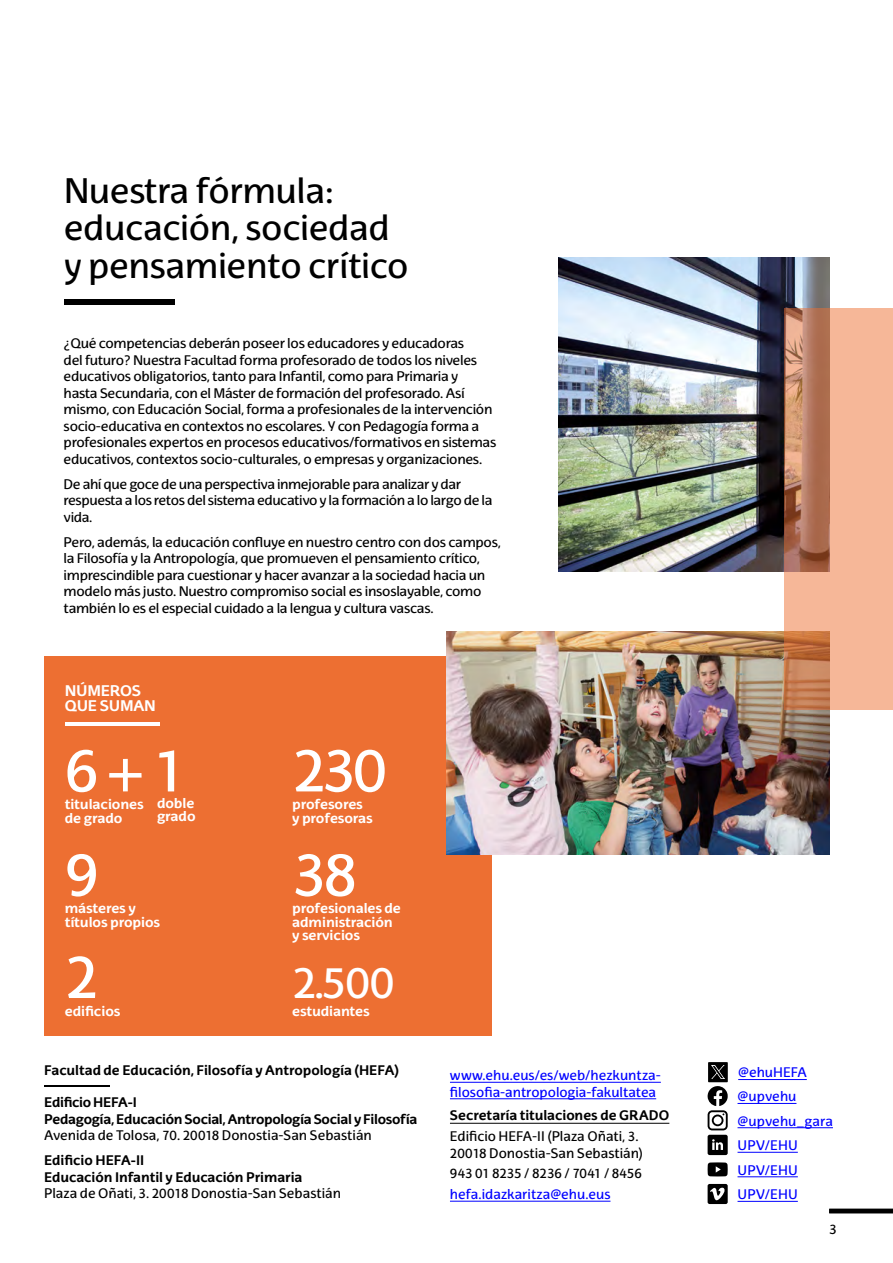
<style>
.page{position:relative;width:893px;height:1263px;background:#fff}
.page>*{position:absolute;margin:0;border:0;box-sizing:border-box;transform-origin:0 0}
.texto_us{font:60px "EHU Sans";color:#fff}
.texto_us-2{font:43.5px "EHU Sans";color:#fff}
.texto_us-3{font:34.5px/37.5px "EHU Sans";letter-spacing:-.01em;color:#000}
.texto_us-4{font:700 15px/15px "EHU Sans";letter-spacing:-.02em;color:#fff}
.texto_us-5{font:13.5px/16.5px "EHU Sans";letter-spacing:-.02em;color:#000}
.Párrafo_ESP_us{font:700 13.5px/16.5px "EHU Sans";letter-spacing:-.01em;color:#000}
.Párrafo_ESP_us-2{font:13.5px/16.5px "EHU Sans";color:#000}
.Párrafo_ESP_us-3{font:13.5px/16.5px "EHU Sans";color:#00f}
.texto_us-6{font:700 13.5px/13.5px "EHU Sans";letter-spacing:-.01em;color:#fff}
.s1{font-weight:400}
.s2{font-weight:700}
</style>
<div class="page">
<img style="left:559px;top:258px;width:270px;height:313px">
<hr style="left:829px;top:1209px;width:64px;height:4px;background:#000">
<div style="left:44px;top:656px;width:448px;height:380px;background:#ed6f32"></div>
<div style="left:65px;top:299px;width:110px;height:5px;background:#000"></div>
<img style="left:446px;top:631px;width:383px;height:224px">
<hr style="left:65px;top:722px;width:94px;height:4px;background:#fff">
<hr style="left:44px;top:1085px;width:66px;height:1px;background:#000">
<svg style="left:784px;top:308px;width:109px;height:402px;background:#e0a081"></svg>
<div style="left:708px;top:1062px;width:20px;height:20px;background:#000"></div>
<svg style="left:712px;top:1066px;width:12px;height:12px"></svg>
<svg style="left:707px;top:1086px;width:21px;height:69px"></svg>
<svg style="left:708px;top:1162px;width:20px;height:14px"></svg>
<div style="left:708px;top:1184px;width:20px;height:20px;background:#000;border-radius:2px"></div>
<svg style="left:710px;top:1188px;width:15px;height:12px"></svg>
<hr style="left:450px;top:1082px;width:211px;height:1px;background:#00f">
<hr style="left:450px;top:1098px;width:206px;height:1px;background:#00f">
<hr style="left:450px;top:1123px;width:219px;height:1px;background:#000">
<hr style="left:450px;top:1201px;width:160px;height:1px;background:#00f">
<hr style="left:738px;top:1079px;width:69px;height:1px;background:#00f">
<hr style="left:737px;top:1103px;width:59px;height:1px;background:#00f">
<hr style="left:737px;top:1152px;width:61px;height:1px;background:#00f">
<hr style="left:737px;top:1176px;width:61px;height:1px;background:#00f">
<hr style="left:737px;top:1201px;width:61px;height:1px;background:#00f">
<hr style="left:737px;top:1127px;width:96px;height:1px;background:#00f">
<p class="texto_us-3" style="left:64px;top:171px;width:346px">Nuestra fórmula: educación, sociedad y pensamiento crítico</p>
<p class="texto_us-5" style="left:64px;top:335px;width:434px">¿Qué competencias deberán poseer los educadores y educadoras<br>del futuro? Nuestra Facultad forma profesorado de todos los niveles educativos obligatorios, tanto para Infantil, como para Primaria y<br>hasta Secundaria, con el Máster de formación del profesorado. Así mismo, con Educación Social, forma a profesionales de la intervención socio-educativa en contextos no escolares. Y con Pedagogía forma a profesionales expertos en procesos educativos/formativos en sistemas educativos, contextos socio-culturales, o empresas y organizaciones.</p>
<p class="texto_us-5" style="left:64px;top:476px;width:430px">De ahí que goce de una perspectiva inmejorable para analizar y dar respuesta a los retos del sistema educativo y la formación a lo largo de la vida.</p>
<p class="texto_us-5" style="left:64px;top:534px;width:439px">Pero, además, la educación confluye en nuestro centro con dos campos, la Filosofía y la Antropología, que promueven el pensamiento crítico, imprescindible para cuestionar y hacer avanzar a la sociedad hacia un modelo más justo. Nuestro compromiso social es insoslayable, como también lo es el especial cuidado a la lengua y cultura vascas.</p>
<p class="texto_us-4" style="left:65px;top:682px;width:93px">NÚMEROS<br>QUE SUMAN</p>
<p class="texto_us" style="left:65px;top:734px;width:123px">6 + 1</p>
<p class="texto_us-6" style="left:65px;top:797px;width:81px">titulaciones de grado</p>
<p class="texto_us" style="left:65px;top:838px;width:35px">9</p>
<p class="texto_us-6" style="left:65px;top:901px;width:97px">másteres y títulos propios</p>
<p class="texto_us" style="left:65px;top:940px;width:35px">2</p>
<p class="texto_us-6" style="left:65px;top:1004px;width:57px">edificios</p>
<p class="texto_us-6" style="left:157px;top:796px;width:40px">doble grado</p>
<p class="texto_us" style="left:292px;top:734px;width:96px">230</p>
<p class="texto_us-6" style="left:292px;top:797px;width:82px">profesores y profesoras</p>
<p class="texto_us" style="left:292px;top:838px;width:66px">38</p>
<p class="texto_us-6" style="left:292px;top:901px;width:110px">profesionales de administración y servicios</p>
<p class="texto_us-2" style="left:292px;top:956px;width:104px">2.500</p>
<p class="texto_us-6" style="left:292px;top:1004px;width:79px">estudiantes</p>
<p class="Párrafo_ESP_us" style="left:44px;top:1061px;width:356px">Facultad de Educación, Filosofía y Antropología (HEFA)</p>
<p class="Párrafo_ESP_us" style="left:44px;top:1094px;width:94px">Edificio HEFA-I</p>
<p class="Párrafo_ESP_us" style="left:44px;top:1110px;width:375px">Pedagogía, Educación Social, Antropología Social y Filosofía<br><span class="s1">Avenida de Tolosa, 70. 20018 Donostia-San Sebastián</span></p>
<p class="Párrafo_ESP_us" style="left:44px;top:1152px;width:102px">Edificio HEFA-II</p>
<p class="Párrafo_ESP_us-2" style="left:44px;top:1169px;width:298px"><span class="s2">Educación Infantil y Educación Primaria<br></span>Plaza de Oñati, 3. 20018 Donostia-San Sebastián</p>
<p class="Párrafo_ESP_us-3" style="left:450px;top:1067px;width:212px">www.ehu.eus/es/web/hezkuntza&shy;filosofia-antropologia-fakultatea</p>
<p class="Párrafo_ESP_us" style="left:450px;top:1107px;width:221px">Secretaría titulaciones de GRADO</p>
<p class="Párrafo_ESP_us-2" style="left:450px;top:1128px;width:195px">Edificio HEFA-II (Plaza Oñati, 3.<br>20018 Donostia-San Sebastián)</p>
<p class="Párrafo_ESP_us-2" style="left:450px;top:1165px;width:193px">943 01 8235 / 8236 / 7041 / 8456</p>
<p class="Párrafo_ESP_us-3" style="left:450px;top:1186px;width:162px">hefa.idazkaritza@ehu.eus</p>
<p class="Párrafo_ESP_us-3" style="left:738px;top:1064px;width:70px">@ehuHEFA</p>
<p class="Párrafo_ESP_us-3" style="left:737px;top:1088px;width:60px">@upvehu</p>
<p class="Párrafo_ESP_us-3" style="left:737px;top:1137px;width:62px">UPV/EHU</p>
<p class="Párrafo_ESP_us-3" style="left:737px;top:1161px;width:62px">UPV/EHU</p>
<p class="Párrafo_ESP_us-3" style="left:737px;top:1186px;width:62px">UPV/EHU</p>
<p class="Párrafo_ESP_us-3" style="left:737px;top:1112px;width:97px">@upvehu_gara</p>
<p class="texto_us-5" style="left:829px;top:1221px;width:9px">3</p>
</div>
